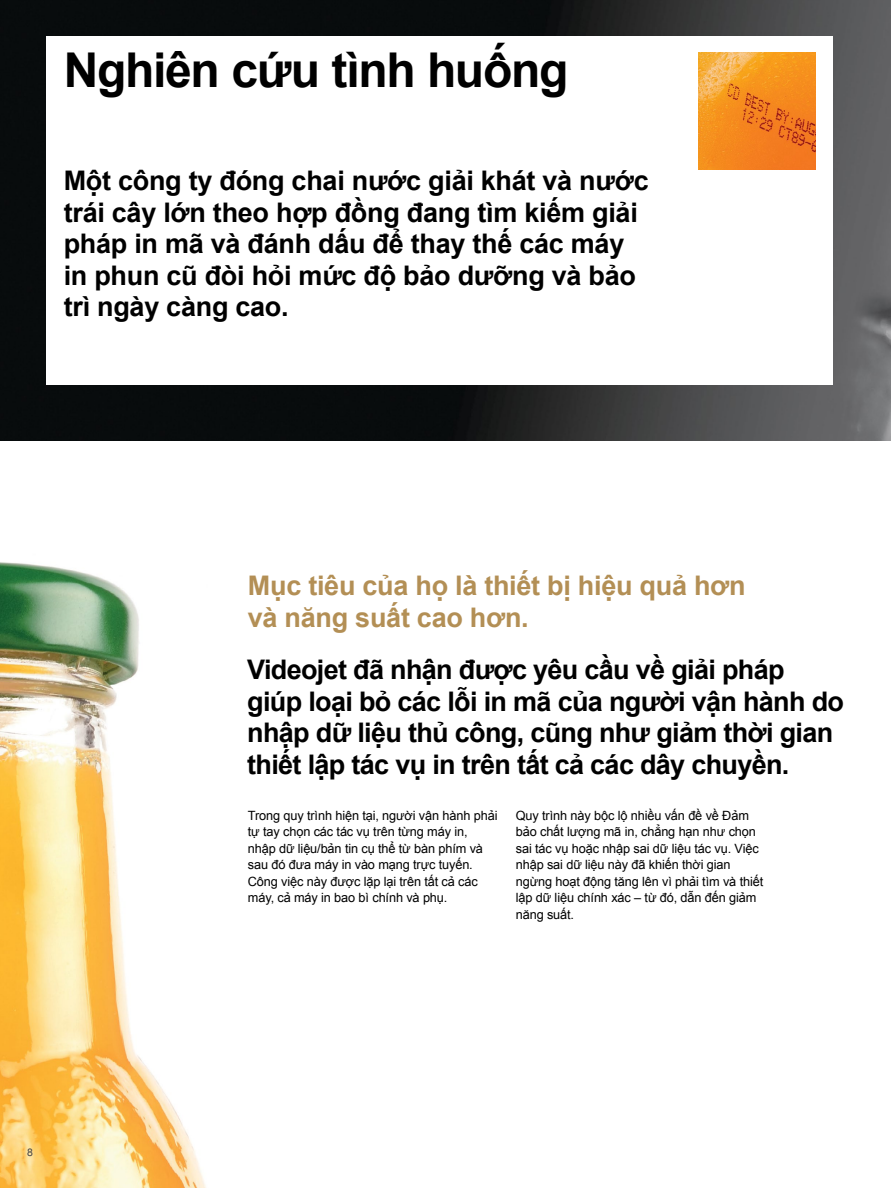
<style>
.page{position:relative;width:891px;height:1188px;background:#fff}
.page>*{position:absolute;margin:0;border:0;box-sizing:border-box;transform-origin:0 0}
.t1{font:700 48px "Arial";letter-spacing:-.025em;color:#000}
.t2{font:700 27px/31.5px "Arial";letter-spacing:-.01em;color:#000}
.t3{font:700 27px/31.5px "Arial";letter-spacing:-.01em;color:#b38f55}
.t4{font:12.75px/16.5px "Arial";letter-spacing:-.01em;color:#000}
.t5{font:10.5px "Arial";color:#414042}
</style>
<div class="page">
<img style="left:0;top:562px;width:206px;height:626px">
<img style="left:0;top:0;width:891px;height:441px">
<div style="left:46px;top:36px;width:787px;height:348px;background:#fff"></div>
<img style="left:699px;top:53px;width:116px;height:117px">
<h1 class="t1" style="left:64px;top:39px;width:506px">Nghiên cứu tình huống</h1>
<h2 class="t2" style="left:64px;top:166px;width:587px">Một công ty đóng chai nước giải khát và nước trái cây lớn theo hợp đồng đang tìm kiếm giải pháp in mã và đánh dấu để thay thế các máy in phun cũ đòi hỏi mức độ bảo dưỡng và bảo trì ngày càng cao.</h2>
<p class="t5" style="left:27px;top:1145px;width:7px">8</p>
<h2 class="t3" style="left:248px;top:571px;width:499px">Mục tiêu của họ là thiết bị hiệu quả hơn và năng suất cao hơn.</h2>
<h2 class="t2" style="left:247px;top:655px;width:598px">Videojet đã nhận được yêu cầu về giải pháp giúp loại bỏ các lỗi in mã của người vận hành do nhập dữ liệu thủ công, cũng như giảm thời gian thiết lập tác vụ in trên tất cả các dây chuyền.</h2>
<p class="t4" style="left:248px;top:807px;width:251px">Trong quy trình hiện tại, người vận hành phải tự tay chọn các tác vụ trên từng máy in, nhập dữ liệu/bản tin cụ thể từ bàn phím và sau đó đưa máy in vào mạng trực tuyến.<br>Công việc này được lặp lại trên tất cả các máy, cả máy in bao bì chính và phụ.</p>
<p class="t4" style="left:516px;top:807px;width:249px">Quy trình này bộc lộ nhiều vấn đề về Đảm bảo chất lượng mã in, chẳng hạn như chọn sai tác vụ hoặc nhập sai dữ liệu tác vụ. Việc nhập sai dữ liệu này đã khiến thời gian ngừng hoạt động tăng lên vì phải tìm và thiết lập dữ liệu chính xác – từ đó, dẫn đến giảm năng suất.</p>
</div>
